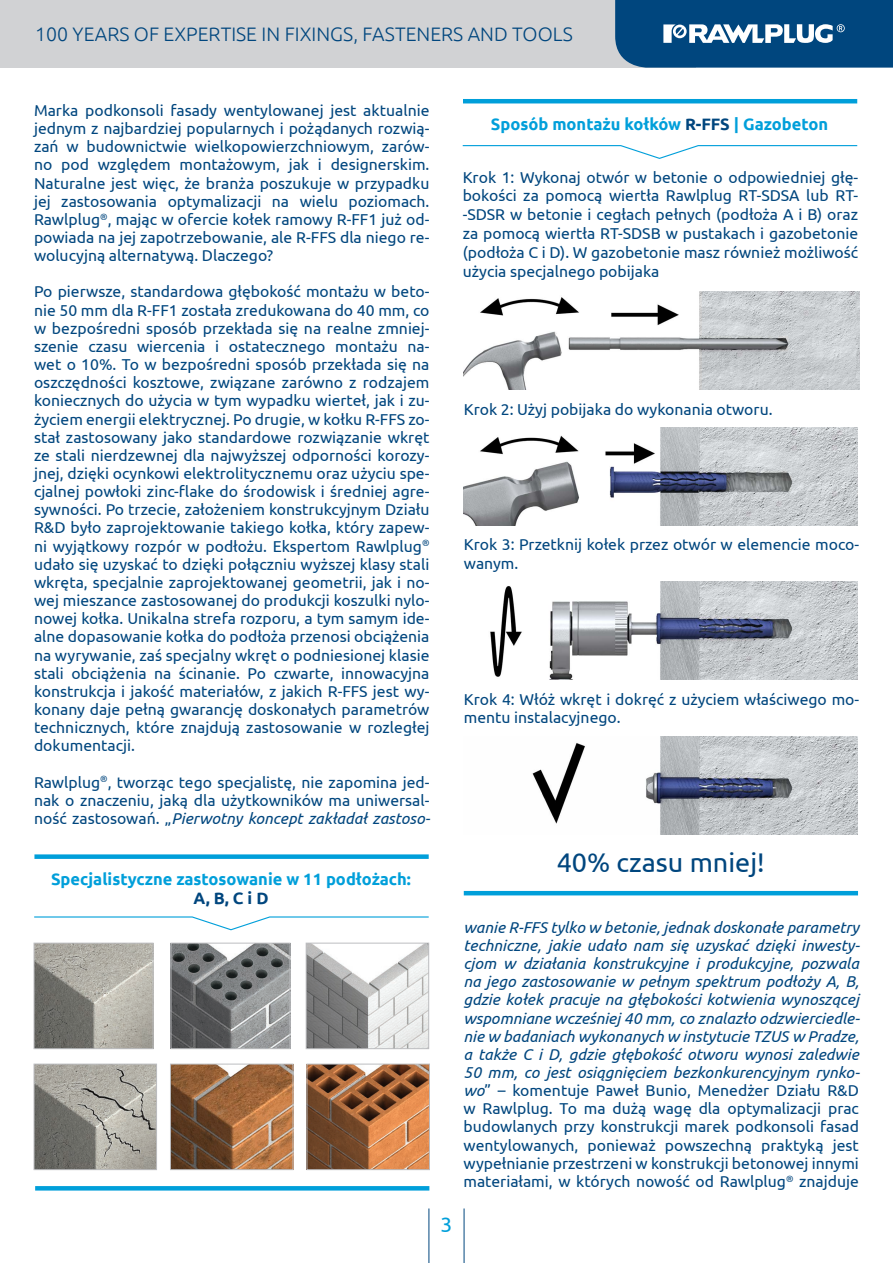
<style>
.page{position:relative;width:893px;height:1263px;background:#fff}
.page>*{position:absolute;margin:0;border:0;box-sizing:border-box;transform-origin:0 0}
.TXT{font:27px "Ubuntu";color:#00467e}
.t1{font:21px "Ubuntu";color:#009fda}
.t2{font:300 19.5px "Ubuntu";color:#00467e}
.TXT-2{font:700 16.5px/18.9px "Ubuntu";color:#009fda;text-align:center}
.TXT-3{font:15.75px/18.1px "Ubuntu";color:#00467e;text-align:justify}
.TXT-4{font:italic 15.75px/18.1px "Ubuntu";color:#00467e;text-align:justify}
.s1{font-style:italic}
.s2{color:#00467e}
.s3{font-style:normal}
</style>
<div class="page">
<div style="left:0;top:0;width:696px;height:68px;background:#d1d2d4"></div>
<svg style="left:615px;top:0;width:278px;height:68px;background:#1d5b8c"></svg>
<hr style="left:429px;top:1208px;width:1px;height:55px;background:#00467e">
<hr style="left:464px;top:1208px;width:1px;height:55px;background:#00467e">
<img style="left:309px;top:1066px;width:119px;height:102px">
<div style="left:307px;top:1064px;width:123px;height:106px;border:1px solid #bcbdc0"></div>
<img style="left:36px;top:1066px;width:119px;height:102px">
<div style="left:34px;top:1064px;width:123px;height:106px;border:1px solid #bcbdc0"></div>
<img style="left:172px;top:1066px;width:119px;height:102px">
<div style="left:170px;top:1064px;width:123px;height:106px;border:1px solid #bcbdc0"></div>
<img style="left:308px;top:945px;width:119px;height:102px">
<div style="left:306px;top:943px;width:123px;height:106px;border:1px solid #bcbdc0"></div>
<img style="left:173px;top:945px;width:115px;height:102px">
<div style="left:171px;top:943px;width:119px;height:106px;border:1px solid #bcbdc0"></div>
<img style="left:36px;top:945px;width:115px;height:102px">
<div style="left:34px;top:943px;width:119px;height:106px;border:1px solid #bcbdc0"></div>
<svg style="left:34px;top:916px;width:395px;height:15px"></svg>
<div style="left:34px;top:854px;width:395px;height:5px;background:#009fda"></div>
<svg style="left:35px;top:1186px;width:394px;height:4px;background:#05a0da"></svg>
<svg style="left:462px;top:145px;width:396px;height:14px"></svg>
<hr style="left:463px;top:99px;width:394px;height:4px;background:#009fda">
<img style="left:464px;top:292px;width:395px;height:98px">
<img style="left:464px;top:427px;width:393px;height:98px">
<img style="left:490px;top:582px;width:367px;height:97px">
<img style="left:532px;top:736px;width:325px;height:98px">
<hr style="left:464px;top:891px;width:394px;height:4px;background:#009fda">
<p class="t2" style="left:35px;top:22px;width:539px">100 YEARS OF EXPERTISE IN FIXINGS, FASTENERS AND TOOLS</p>
<p class="TXT-3" style="left:34px;top:101px;width:397px">Marka podkonsoli fasady wentylowanej jest aktualnie jednym z najbardziej popularnych i pożądanych rozwią&shy;zań w budownictwie wielkopowierzchniowym, zarów&shy;no pod względem montażowym, jak i designerskim.<br>Naturalne jest więc, że branża poszukuje w przypadku jej zastosowania optymalizacji na wielu poziomach.<br>Rawlplug<sup>®</sup>, mając w ofercie kołek ramowy R-FF1 już od&shy;powiada na jej zapotrzebowanie, ale R-FFS dla niego re&shy;wolucyjną alternatywą. Dlaczego?</p>
<p class="TXT-3" style="left:34px;top:282px;width:397px">Po pierwsze, standardowa głębokość montażu w beto&shy;nie 50 mm dla R-FF1 została zredukowana do 40 mm, co w bezpośredni sposób przekłada się na realne zmniej&shy;szenie czasu wiercenia i ostatecznego montażu na&shy;wet o 10%. To w bezpośredni sposób przekłada się na oszczędności kosztowe, związane zarówno z rodzajem koniecznych do użycia w tym wypadku wierteł, jak i zu&shy;życiem energii elektrycznej. Po drugie, w kołku R-FFS zo&shy;stał zastosowany jako standardowe rozwiązanie wkręt ze stali nierdzewnej dla najwyższej odporności korozy&shy;jnej, dzięki ocynkowi elektrolitycznemu oraz użyciu spe&shy;cjalnej powłoki zinc-flake do środowisk i średniej agre&shy;sywności. Po trzecie, założeniem konstrukcyjnym Działu R&amp;D było zaprojektowanie takiego kołka, który zapew&shy;ni wyjątkowy rozpór w podłożu. Ekspertom Rawlplug<sup>® </sup>udało się uzyskać to dzięki połączniu wyższej klasy stali wkręta, specjalnie zaprojektowanej geometrii, jak i no&shy;wej mieszance zastosowanej do produkcji koszulki nylo&shy;nowej kołka. Unikalna strefa rozporu, a tym samym ide&shy;alne dopasowanie kołka do podłoża przenosi obciążenia na wyrywanie, zaś specjalny wkręt o podniesionej klasie stali obciążenia na ścinanie. Po czwarte, innowacyjna konstrukcja i jakość materiałów, z jakich R-FFS jest wy&shy;konany daje pełną gwarancję doskonałych parametrów technicznych, które znajdują zastosowanie w rozległej dokumentacji.</p>
<p class="TXT-3" style="left:34px;top:772px;width:398px">Rawlplug<sup>®</sup>, tworząc tego specjalistę, nie zapomina jed&shy;nak o znaczeniu, jaką dla użytkowników ma uniwersal&shy;ność zastosowań. „<span class="s1">Pierwotny koncept zakładał zastoso-</span></p>
<p class="TXT-2" style="left:51px;top:869px;width:361px">Specjalistyczne zastosowanie w 11 podłożach:<br><span class="s2">A, B, C i D</span></p>
<h2 class="t1" style="left:441px;top:1212px;width:13px">3</h2>
<p class="TXT-2" style="left:491px;top:114px;width:339px">Sposób montażu kołków <span class="s2">R-FFS</span> | Gazobeton</p>
<p class="TXT-3" style="left:463px;top:167px;width:397px;line-height:18.9px">Krok 1: Wykonaj otwór w betonie o odpowiedniej głę&shy;bokości za pomocą wiertła Rawlplug RT-SDSA lub RT--SDSR w betonie i cegłach pełnych (podłoża A i B) oraz za pomocą wiertła RT-SDSB w pustakach i gazobetonie (podłoża C i D). W gazobetonie masz również możliwość użycia specjalnego pobijaka</p>
<p class="TXT-3" style="left:464px;top:399px;width:310px">Krok 2: Użyj pobijaka do wykonania otworu.</p>
<p class="TXT-3" style="left:464px;top:534px;width:397px;line-height:18.9px">Krok 3: Przetknij kołek przez otwór w elemencie moco&shy;wanym.</p>
<p class="TXT-3" style="left:464px;top:689px;width:397px;line-height:18.9px">Krok 4: Włóż wkręt i dokręć z użyciem właściwego mo&shy;mentu instalacyjnego.</p>
<p class="TXT" style="left:557px;top:846px;width:209px">40% czasu mniej!</p>
<p class="TXT-4" style="left:463px;top:918px;width:398px">wanie R-FFS tylko w betonie, jednak doskonałe parametry techniczne, jakie udało nam się uzyskać dzięki inwesty&shy;cjom w działania konstrukcyjne i produkcyjne, pozwala na jego zastosowanie w pełnym spektrum podłoży A, B, gdzie kołek pracuje na głębokości kotwienia wynoszącej wspomniane wcześniej 40 mm, co znalazło odzwierciedle&shy;nie w badaniach wykonanych w instytucie TZUS w Pradze, a także C i D, gdzie głębokość otworu wynosi zaledwie 50 mm, co jest osiągnięciem bezkonkurencyjnym rynko&shy;wo<span class="s3">” – komentuje Paweł Bunio, Menedżer Działu R&amp;D w Rawlplug. To ma dużą wagę dla optymalizacji prac budowlanych przy konstrukcji marek podkonsoli fasad wentylowanych, ponieważ powszechną praktyką jest wypełnianie przestrzeni w konstrukcji betonowej innymi materiałami, w których nowość od Rawlplug</span><sup>®</sup> <span class="s3">znajduje</span></p>
</div>
